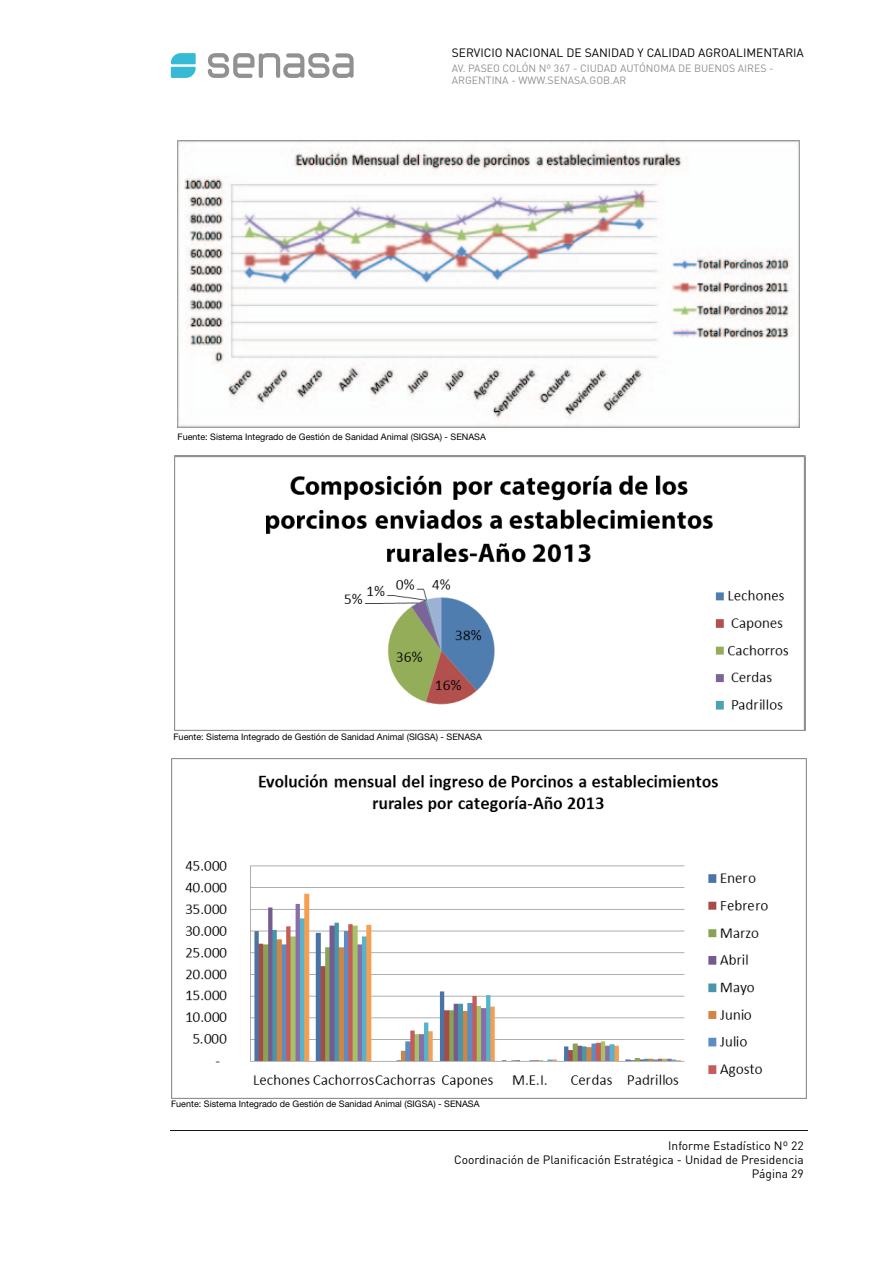
<style>
.page{position:relative;width:893px;height:1263px;background:#fff}
.page>*{position:absolute;margin:0;border:0;box-sizing:border-box;transform-origin:0 0}
.t1{font:12px/14px "DIN Pro";color:#010000;text-align:right}
.t2{font:10.5px/12px "DIN Pro";color:#909190}
.t3{font:9px "Helvetica Neue LT Std";color:#010000}
</style>
<div class="page">
<svg style="left:208px;top:53px;width:146px;height:25px"></svg>
<svg style="left:171px;top:53px;width:25px;height:25px"></svg>
<hr style="left:170px;top:1130px;width:638px;height:1px;background:#1a171c">
<img style="left:178px;top:140px;width:621px;height:287px">
<img style="left:174px;top:456px;width:631px;height:274px">
<img style="left:171px;top:759px;width:635px;height:340px">
<h1 class="t1" style="left:452px;top:45px;width:354px">SERVICIO NACIONAL DE SANIDAD Y CALIDAD AGROALIMENTARIA</h1>
<p class="t2" style="left:452px;top:61px;width:323px">AV. PASEO COLÓN Nº 367 - CIUDAD AUTÓNOMA DE BUENOS AIRES -<br>ARGENTINA - WWW.SENASA.GOB.AR</p>
<p class="t3" style="left:178px;top:432px;width:310px">Fuente: Sistema Integrado de Gestión de Sanidad Animal (SIGSA) - SENASA</p>
<p class="t3" style="left:173px;top:732px;width:310px">Fuente: Sistema Integrado de Gestión de Sanidad Animal (SIGSA) - SENASA</p>
<p class="t3" style="left:171px;top:1098px;width:310px">Fuente: Sistema Integrado de Gestión de Sanidad Animal (SIGSA) - SENASA</p>
<h1 class="t1" style="left:454px;top:1138px;width:351px">Informe Estadístico Nº 22<br>Coordinación de Planificación Estratégica - Unidad de Presidencia<br>Página 29</h1>
</div>
